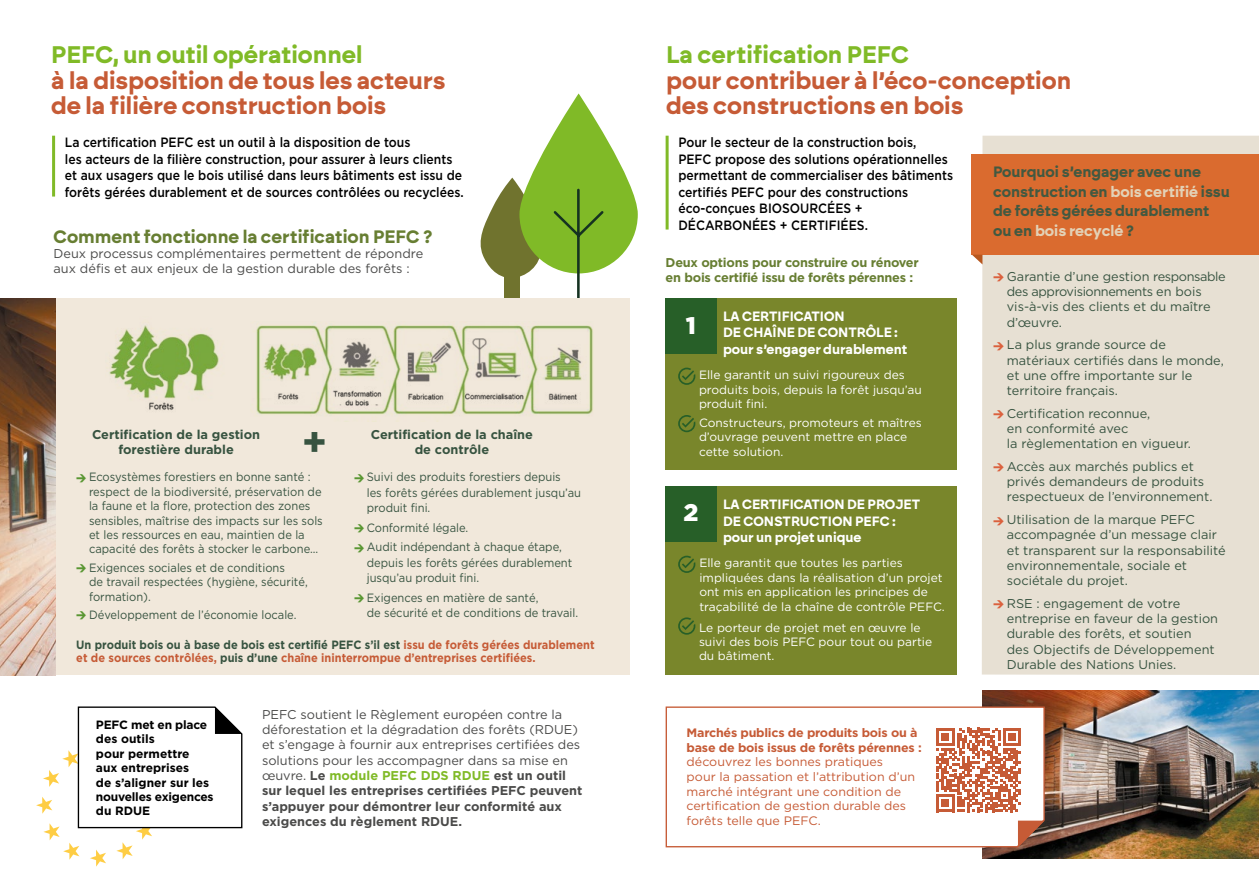
<style>
.page{position:relative;width:1259px;height:893px;background:#fff}
.page>*{position:absolute;margin:0;border:0;box-sizing:border-box;transform-origin:0 0}
.t1{font:700 39.9px "Gotham HTF";color:#375340}
.t2{font:700 24px/25.5px "Brockmann";color:#c65b36}
.t3{font:700 24px "Brockmann";color:#80ba27}
.t4{font:900 24px "Gotham HTF";color:#fff}
.t5{font:700 18px "Brockmann";color:#677e32}
.t6{font:700 15px/19.5px "Brockmann";color:#425941}
.t7{font:500 13.5px/16.5px "Gotham HTF";color:#000;scale:.9 1}
.t8{font:700 13.5px/16.2px "Brockmann";color:#fff}
.t9{font:12.75px/15.3px "Gotham HTF";color:#375340}
.t10{font:12.75px/15.3px "Gotham HTF";color:#4a4a49}
.t11{font:700 12.75px/15.3px "Gotham HTF";color:#375340;text-align:center}
.t12{font:700 12.75px/15.3px "Gotham HTF";letter-spacing:-.02em;color:#677e32}
.t13{font:12.3px/14.7px "Gotham HTF";color:#c65b36}
.t14{font:700 12.3px/14.7px "Gotham HTF";letter-spacing:-.02em;color:#c65b36}
.t15{font:12px/14.4px "Gotham HTF";color:#375340;scale:.93 1}
.t16{font:12px/14.4px "Gotham HTF";color:#fff}
.t17{font:700 12px/13.5px "Gotham HTF";color:#c65b36;scale:.92 1}
.t18{font:700 12px/14.4px "Gotham HTF";color:#000}
.s1{font-family:"Brockmann";font-weight:700;font-size:13.5px;color:#599632}
.s2{color:#375340}
.s3{font-weight:700}
.s4{font-weight:700;color:#80ba27}
.s5{color:#e3d2b7}
.s6{font-family:"Brockmann";font-weight:700;font-size:13.5px;color:#db613d}
</style>
<div class="page">
<svg style="left:480px;top:178px;width:63px;height:100px"></svg>
<div style="left:504px;top:276px;width:15px;height:54px;background:#70732e"></div>
<svg style="left:519px;top:93px;width:119px;height:180px;fill:#80ba27"></svg>
<svg style="left:551px;top:187px;width:55px;height:111px"></svg>
<div style="left:0;top:298px;width:629px;height:377px;background:#f1e8db"></div>
<hr style="left:52px;top:136px;width:3px;height:61px;background:#80ba27">
<hr style="left:665px;top:136px;width:3px;height:94px;background:#80ba27">
<svg style="left:36px;top:706px;width:207px;height:161px"></svg>
<img style="left:109px;top:325px;width:110px;height:85px">
<img style="left:256px;top:325px;width:337px;height:90px">
<img style="left:0;top:298px;width:55px;height:377px">
<div style="left:982px;top:136px;width:277px;height:539px;background:#e7e0d3"></div>
<div style="left:972px;top:154px;width:287px;height:101px;background:#da6b2f"></div>
<svg style="left:972px;top:255px;width:10px;height:9px"></svg>
<div style="left:665px;top:298px;width:292px;height:171px;background:#79862b"></div>
<svg style="left:678px;top:368px;width:17px;height:17px"></svg>
<svg style="left:678px;top:415px;width:17px;height:17px"></svg>
<div style="left:665px;top:298px;width:51px;height:56px;background:#275f28"></div>
<div style="left:665px;top:486px;width:292px;height:189px;background:#79862b"></div>
<svg style="left:678px;top:556px;width:17px;height:17px"></svg>
<svg style="left:678px;top:617px;width:17px;height:18px"></svg>
<div style="left:665px;top:486px;width:51px;height:56px;background:#275f28"></div>
<img style="left:982px;top:691px;width:277px;height:167px">
<svg style="left:665px;top:706px;width:380px;height:142px"></svg>
<div style="left:931px;top:718px;width:100px;height:104px;background:#fff"></div>
<svg style="left:936px;top:728px;width:84px;height:84px"></svg>
<svg style="left:1018px;top:821px;width:26px;height:26px"></svg>
<h2 class="t3" style="left:51px;top:40px;width:313px">PEFC, un outil opérationnel</h2>
<h2 class="t2" style="left:51px;top:67px;width:396px">à la disposition de tous les acteurs de la filière construction bois</h2>
<p class="t7" style="left:65px;top:134px;width:445px">La certification PEFC est un outil à la disposition de tous<br>les acteurs de la filière construction, pour assurer à leurs clients et aux usagers que le bois utilisé dans leurs bâtiments est issu de forêts gérées durablement et de sources contrôlées ou recyclées.</p>
<h3 class="t5" style="left:54px;top:225px;width:380px">Comment fonctionne la certification PEFC ?</h3>
<p class="t10" style="left:54px;top:246px;width:371px">Deux processus complémentaires permettent de répondre aux défis et aux enjeux de la gestion durable des forêts :</p>
<p class="t11" style="left:92px;top:426px;width:170px">Certification de la gestion forestière durable</p>
<h1 class="t1" style="left:302px;top:418px;width:27px">+</h1>
<p class="t11" style="left:371px;top:426px;width:164px">Certification de la chaîne de contrôle</p>
<p class="t15" style="left:367px;top:469px;width:232px;line-height:15.5px;text-indent:-13px"><span class="s1">→</span> Suivi des produits forestiers depuis<br>les forêts gérées durablement jusqu’au produit fini.</p>
<p class="t15" style="left:354px;top:520px;width:124px"><span class="s1">→</span> Conformité légale.</p>
<p class="t15" style="left:367px;top:539px;width:222px;line-height:15.5px;text-indent:-13px"><span class="s1">→</span> Audit indépendant à chaque étape, depuis les forêts gérées durablement jusqu’au produit fini.</p>
<p class="t15" style="left:367px;top:590px;width:229px;line-height:15.5px;text-indent:-13px"><span class="s1">→</span> Exigences en matière de santé,<br>de sécurité et de conditions de travail.</p>
<p class="t15" style="left:89px;top:470px;width:253px;text-indent:-13px"><span class="s1">→</span> Ecosystèmes forestiers en bonne santé : respect de la biodiversité, préservation de la faune et la flore, protection des zones sensibles, maîtrise des impacts sur les sols et les ressources en eau, maintien de la capacité des forêts à stocker le carbone...</p>
<p class="t15" style="left:89px;top:560px;width:237px;text-indent:-13px"><span class="s1">→</span> Exigences sociales et de conditions<br>de travail respectées (hygiène, sécurité, formation).</p>
<p class="t15" style="left:76px;top:607px;width:238px"><span class="s1">→</span> Développement de l’économie locale.</p>
<p class="t17" style="left:76px;top:637px;width:565px"><span class="s2">Un produit bois ou à base de bois est certifié PEFC s’il est</span> issu de forêts gérées durablement et de sources contrôlées, <span class="s2">puis d’une</span> chaîne ininterrompue d’entreprises certifiées.</p>
<p class="t18" style="left:96px;top:717px;width:119px">PEFC met en place des outils<br>pour permettre aux entreprises<br>de s’aligner sur les nouvelles exigences du RDUE</p>
<p class="t10" style="left:262px;top:706px;width:322px">PEFC soutient le Règlement européen contre la déforestation et la dégradation des forêts (RDUE) et s’engage à fournir aux entreprises certifiées des solutions pour les accompagner dans sa mise en œuvre. <span class="s3">Le</span> <span class="s4">module PEFC DDS RDUE</span> <span class="s3">est un outil sur lequel les entreprises certifiées PEFC peuvent s’appuyer pour démontrer leur conformité aux exigences du règlement RDUE.</span></p>
<h2 class="t3" style="left:666px;top:40px;width:244px">La certification PEFC</h2>
<h2 class="t2" style="left:666px;top:67px;width:406px">pour contribuer à l’éco-conception des constructions en bois</h2>
<p class="t7" style="left:678px;top:134px;width:307px">Pour le secteur de la construction bois,<br>PEFC propose des solutions opérationnelles permettant de commercialiser des bâtiments certifiés PEFC pour des constructions éco-conçues BIOSOURCÉES + DÉCARBONÉES + CERTIFIÉES.</p>
<p class="t12" style="left:665px;top:254px;width:255px">Deux options pour construire ou rénover en bois certifié issu de forêts pérennes :</p>
<p class="t8" style="left:723px;top:308px;width:186px">LA CERTIFICATION<br>DE CHAÎNE DE CONTRÔLE : pour s’engager durablement</p>
<p class="t16" style="left:699px;top:368px;width:224px">Elle garantit un suivi rigoureux des produits bois, depuis la forêt jusqu’au produit fini.</p>
<p class="t16" style="left:699px;top:415px;width:224px">Constructeurs, promoteurs et maîtres d’ouvrage peuvent mettre en place cette solution.</p>
<h2 class="t4" style="left:686px;top:311px;width:12px">1</h2>
<p class="t8" style="left:723px;top:496px;width:199px">LA CERTIFICATION DE PROJET<br>DE CONSTRUCTION PEFC : pour un projet unique</p>
<p class="t16" style="left:699px;top:556px;width:247px">Elle garantit que toutes les parties impliquées dans la réalisation d’un projet ont mis en application les principes de traçabilité de la chaîne de contrôle PEFC.</p>
<p class="t16" style="left:699px;top:620px;width:235px">Le porteur de projet met en œuvre le suivi des bois PEFC pour tout ou partie du bâtiment.</p>
<h2 class="t4" style="left:683px;top:498px;width:16px">2</h2>
<p class="t14" style="left:686px;top:725px;width:237px">Marchés publics de produits bois ou à base de bois issus de forêts pérennes :</p>
<p class="t13" style="left:686px;top:754px;width:230px">découvrez les bonnes pratiques pour la passation et l’attribution d’un marché intégrant une condition de certification de gestion durable des forêts telle que PEFC.</p>
<p class="t6" style="left:993px;top:162px;width:238px">Pourquoi s’engager avec une construction en <span class="s5">bois certifié</span> issu de forêts gérées durablement ou en <span class="s5">bois recyclé</span> ?</p>
<p class="t9" style="left:1006px;top:268px;width:220px;text-indent:-14px"><span class="s6">→</span> Garantie d’une gestion responsable des approvisionnements en bois vis-à-vis des clients et du maître d’œuvre.</p>
<p class="t9" style="left:1006px;top:337px;width:218px;text-indent:-14px"><span class="s6">→</span> La plus grande source de matériaux certifiés dans le monde, et une offre importante sur le territoire français.</p>
<p class="t9" style="left:1006px;top:405px;width:185px;text-indent:-14px"><span class="s6">→</span> Certification reconnue,<br>en conformité avec<br>la règlementation en vigueur.</p>
<p class="t9" style="left:1006px;top:458px;width:207px;text-indent:-14px"><span class="s6">→</span> Accès aux marchés publics et privés demandeurs de produits respectueux de l’environnement.</p>
<p class="t9" style="left:1006px;top:512px;width:220px;text-indent:-14px"><span class="s6">→</span> Utilisation de la marque PEFC accompagnée d’un message clair et transparent sur la responsabilité environnementale, sociale et sociétale du projet.</p>
<p class="t9" style="left:1006px;top:595px;width:213px;text-indent:-14px"><span class="s6">→</span> RSE : engagement de votre entreprise en faveur de la gestion durable des forêts, et soutien<br>des Objectifs de Développement<br>Durable des Nations Unies.</p>
</div>
